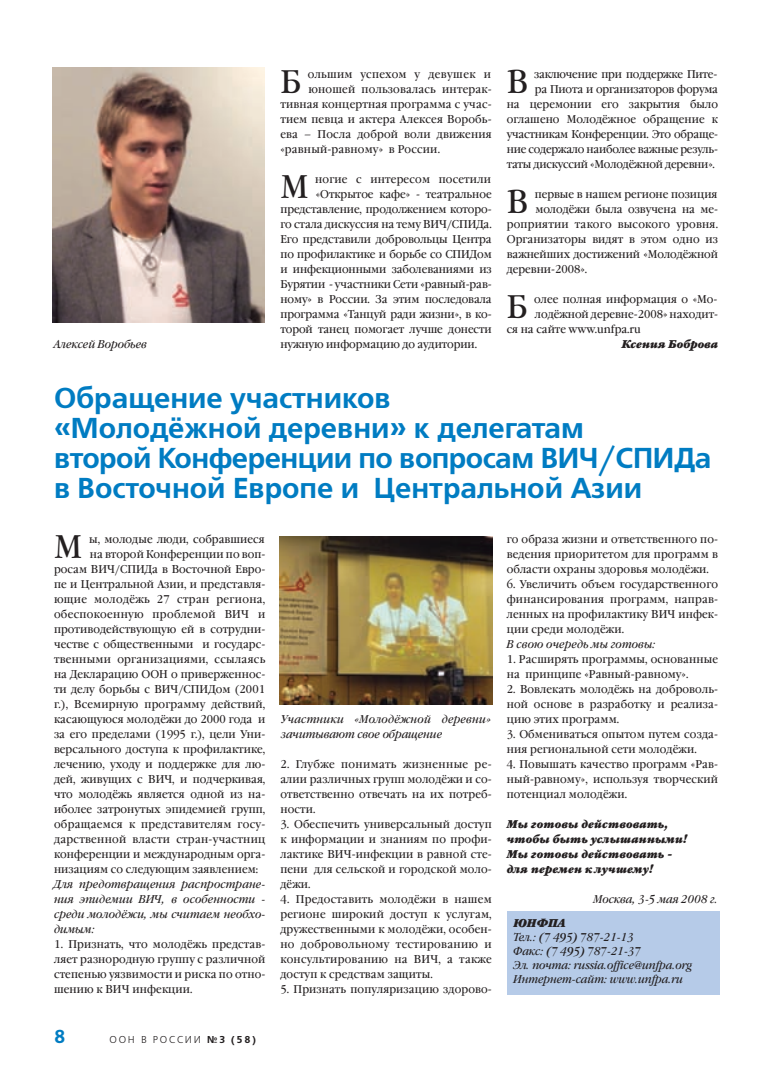
<style>
.page{position:relative;width:780px;height:1088px;background:#fff}
.page>*{position:absolute;margin:0;border:0;box-sizing:border-box;transform-origin:0 0}
.t1{font:32.62px "Garamond Book C";color:#231f20;scale:.9 1}
.t2{font:28.75px/30px "Free Set Demi Bold C";color:#007cc2}
.t3{font:700 18.75px "Free Set C";color:#007cc2}
.t4{font:11.25px/15px "Garamond Book C";letter-spacing:.005em;color:#231f20;text-align:justify;scale:.9 1}
.t5{font:italic 11.25px/15px "Garamond Book C";color:#231f20;text-align:justify;scale:.9 1}
.t6{font:11.25px/15px "Garamond Book C";letter-spacing:-.02em;color:#231f20;text-align:right;scale:.9 1}
.t7{font:11.25px "Garamond Book C";letter-spacing:.03em;color:#231f20;scale:.9 1}
.t8{font:italic 700 11.25px/15px "Garamond Book C";letter-spacing:.015em;color:#231f20;scale:.9 1}
.t9{font:11.25px "Garamond Book C";letter-spacing:.025em;color:#231f20;scale:.9 1}
.t10{font:italic 11.25px/15px "Garamond Book C";letter-spacing:.025em;color:#231f20;scale:.9 1}
.t11{font:10px "Free Set C";letter-spacing:.175em;color:#231f20}
.s1{font-weight:700}
</style>
<div class="page">
<img style="left:280px;top:536px;width:212px;height:169px">
<div style="left:507px;top:911px;width:212px;height:84px;background:#b6cbe8"></div>
<img style="left:53px;top:67px;width:212px;height:255px">
<p class="t5" style="left:54px;top:338px;width:105px">Алексей Воробьев</p>
<h1 class="t1" style="left:280px;top:68px;width:25px">Б</h1>
<p class="t9" style="left:308px;top:69px;width:205px">ольшим успехом у девушек и</p>
<p class="t4" style="left:308px;top:82px;width:205px">юношей пользовалась интерак-</p>
<p class="t4" style="left:280px;top:97px;width:236px">тивная концертная программа с учас-</p>
<p class="t4" style="left:280px;top:112px;width:236px">тием певца и актера Алексея Воробь-</p>
<p class="t4" style="left:280px;top:127px;width:236px">ева – Посла доброй воли движения</p>
<p class="t4" style="left:280px;top:142px;width:179px">«равный-равному» в России.</p>
<h1 class="t1" style="left:280px;top:173px;width:33px">М</h1>
<p class="t4" style="left:315px;top:172px;width:197px">ногие с интересом посетили</p>
<p class="t4" style="left:316px;top:187px;width:197px">«Открытое кафе» - театральное</p>
<p class="t4" style="left:280px;top:202px;width:236px">представление, продолжением которо-</p>
<p class="t4" style="left:280px;top:217px;width:236px">го стала дискуссия на тему ВИЧ/СПИДа.</p>
<p class="t4" style="left:280px;top:232px;width:236px">Его представили добровольцы Центра</p>
<p class="t4" style="left:280px;top:247px;width:236px">по профилактике и борьбе со СПИДом</p>
<p class="t4" style="left:280px;top:262px;width:236px">и инфекционными заболеваниями из</p>
<p class="t4" style="left:280px;top:277px;width:236px">Бурятии - участники Сети «равный-рав-</p>
<p class="t4" style="left:280px;top:292px;width:236px">ному» в России. За этим последовала</p>
<p class="t4" style="left:280px;top:307px;width:236px">программа «Танцуй ради жизни», в ко-</p>
<p class="t4" style="left:280px;top:322px;width:236px">торой танец помогает лучше донести</p>
<p class="t4" style="left:280px;top:337px;width:220px">нужную информацию до аудитории.</p>
<h1 class="t1" style="left:506px;top:68px;width:25px">В</h1>
<p class="t6" style="left:506px;top:67px;width:236px">заключение при поддержке Пите-<br>ра Пиота и организаторов форума<br>на церемонии его закрытия было оглашено Молодёжное обращение к участникам Конференции. Это обраще&shy;ние содержало наиболее важные резуль&shy;таты дискуссий «Молодёжной деревни».</p>
<h1 class="t1" style="left:506px;top:188px;width:25px">В</h1>
<p class="t4" style="left:534px;top:187px;width:204px">первые в нашем регионе позиция</p>
<p class="t4" style="left:535px;top:202px;width:204px">молодёжи была озвучена на ме-</p>
<p class="t9" style="left:506px;top:219px;width:236px">роприятии такого высокого уровня.</p>
<p class="t4" style="left:506px;top:232px;width:236px">Организаторы видят в этом одно из</p>
<p class="t4" style="left:506px;top:247px;width:236px">важнейших достижений «Молодёжной</p>
<p class="t4" style="left:506px;top:262px;width:91px">деревни-2008».</p>
<h1 class="t1" style="left:506px;top:293px;width:25px">Б</h1>
<p class="t4" style="left:534px;top:292px;width:205px">олее полная информация о «Мо-</p>
<p class="t4" style="left:535px;top:307px;width:205px">лодёжной деревне-2008» находит-</p>
<p class="t4" style="left:506px;top:322px;width:150px">ся на сайте www.unfpa.ru</p>
<p class="t8" style="left:621px;top:337px;width:109px">Ксения Боброва</p>
<h2 class="t2" style="left:54px;top:385px;width:659px">Обращение участников<br>«Молодёжной деревни» к делегатам<br>второй Конференции по вопросам ВИЧ/СПИДа в Восточной Европе и Центральной Азии</h2>
<h1 class="t1" style="left:54px;top:533px;width:33px">М</h1>
<p class="t4" style="left:89px;top:532px;width:196px">ы, молодые люди, собравшиеся</p>
<p class="t4" style="left:506px;top:532px;width:236px">го образа жизни и ответственного по&shy;ведения приоритетом для программ в области охраны здоровья молодёжи.</p>
<p class="t4" style="left:506px;top:577px;width:236px">6. Увеличить объем государственного финансирования программ, направ&shy;ленных на профилактику ВИЧ инфек&shy;ции среди молодёжи.</p>
<p class="t5" style="left:506px;top:637px;width:167px">В свою очередь мы готовы:</p>
<p class="t4" style="left:506px;top:652px;width:236px">1. Расширять программы, основанные на принципе «Равный-равному».</p>
<p class="t4" style="left:506px;top:682px;width:236px">2. Вовлекать молодёжь на доброволь&shy;ной основе в разработку и реализа&shy;цию этих программ.</p>
<p class="t4" style="left:506px;top:727px;width:236px">3. Обмениваться опытом путем созда&shy;ния региональной сети молодёжи.</p>
<p class="t4" style="left:506px;top:757px;width:236px">4. Повышать качество программ «Рав&shy;ный-равному», используя творческий потенциал молодёжи.</p>
<p class="t8" style="left:506px;top:817px;width:202px">Мы готовы действовать, чтобы быть услышанными!<br>Мы готовы действовать - для перемен к лучшему!</p>
<p class="t5" style="left:593px;top:892px;width:140px">Москва, 3-5 мая 2008 г.</p>
<p class="t4" style="left:90px;top:547px;width:196px">на второй Конференции по воп-</p>
<p class="t4" style="left:54px;top:562px;width:236px">росам ВИЧ/СПИДа в Восточной Евро-</p>
<p class="t4" style="left:54px;top:577px;width:236px">пе и Центральной Азии, и представля-</p>
<p class="t7" style="left:54px;top:594px;width:236px">ющие молодёжь 27 стран региона,</p>
<p class="t7" style="left:54px;top:609px;width:236px">обеспокоенную проблемой ВИЧ и</p>
<p class="t4" style="left:54px;top:622px;width:236px">противодействующую ей в сотрудни-</p>
<p class="t4" style="left:54px;top:637px;width:236px">честве с общественными и государс-</p>
<p class="t7" style="left:54px;top:654px;width:236px">твенными организациями, ссылаясь</p>
<p class="t4" style="left:54px;top:667px;width:236px">на Декларацию ООН о приверженнос-</p>
<p class="t4" style="left:54px;top:682px;width:236px">ти делу борьбы с ВИЧ/СПИДом (2001</p>
<p class="t4" style="left:54px;top:697px;width:236px">г.), Всемирную программу действий,</p>
<p class="t4" style="left:54px;top:712px;width:236px">касающуюся молодёжи до 2000 года и</p>
<p class="t4" style="left:54px;top:727px;width:236px">за его пределами (1995 г.), цели Уни-</p>
<p class="t4" style="left:54px;top:742px;width:236px">версального доступа к профилактике,</p>
<p class="t4" style="left:54px;top:757px;width:236px">лечению, уходу и поддержке для лю-</p>
<p class="t4" style="left:54px;top:772px;width:236px">дей, живущих с ВИЧ, и подчеркивая,</p>
<p class="t4" style="left:54px;top:787px;width:236px">что молодёжь является одной из на-</p>
<p class="t4" style="left:54px;top:802px;width:236px">иболее затронутых эпидемией групп,</p>
<p class="t9" style="left:54px;top:819px;width:236px">обращаемся к представителям госу-</p>
<p class="t7" style="left:54px;top:834px;width:236px">дарственной власти стран-участниц</p>
<p class="t4" style="left:54px;top:847px;width:236px">конференции и международным орга-</p>
<p class="t4" style="left:54px;top:862px;width:228px">низациям со следующим заявлением:</p>
<p class="t5" style="left:54px;top:878px;width:236px">Для предотвращения распростране&shy;ния эпидемии ВИЧ, в особенности - среди молодёжи, мы считаем необхо&shy;димым:</p>
<p class="t4" style="left:54px;top:937px;width:236px">1. Признать, что молодёжь представ&shy;ляет разнородную группу с различной степенью уязвимости и риска по отно&shy;шению к ВИЧ инфекции.</p>
<p class="t10" style="left:281px;top:713px;width:234px">Участники «Молодёжной деревни» зачитывают свое обращение</p>
<p class="t4" style="left:280px;top:757px;width:236px">2. Глубже понимать жизненные ре&shy;алии различных групп молодёжи и со&shy;ответственно отвечать на их потреб&shy;ности.</p>
<p class="t4" style="left:280px;top:817px;width:236px">3. Обеспечить универсальный доступ к информации и знаниям по профи&shy;лактике ВИЧ-инфекции в равной сте&shy;пени для сельской и городской моло&shy;дёжи.</p>
<p class="t4" style="left:280px;top:892px;width:236px">4. Предоставить молодёжи в нашем регионе широкий доступ к услугам, дружественными к молодёжи, особен&shy;но добровольному тестированию и консультированию на ВИЧ, а также доступ к средствам защиты.</p>
<p class="t4" style="left:280px;top:982px;width:236px">5. Признать популяризацию здорово-</p>
<p class="t8" style="left:513px;top:917px;width:59px">ЮНФПА</p>
<p class="t5" style="left:513px;top:931px;width:200px;line-height:14px;text-align:left">Тел.: (7 495) 787-21-13<br>Факс: (7 495) 787-21-37<br>Эл. почта: russia.office@unfpa.org<br>Интернет-сайт: www.unfpa.ru</p>
<h3 class="t3" style="left:54px;top:1029px;width:13px">8</h3>
<p class="t11" style="left:109px;top:1035px;width:148px">ООН В РОССИИ <span class="s1">№3 (58)</span></p>
</div>
